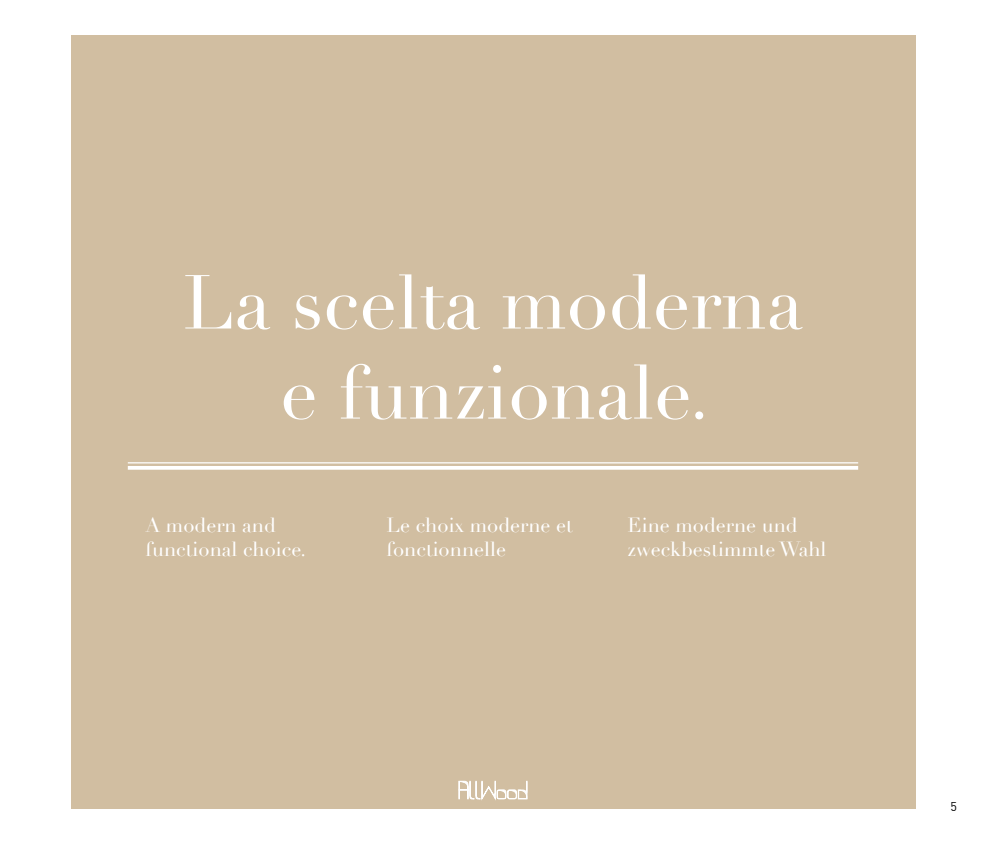
<style>
.page{position:relative;width:986px;height:844px;background:#fff}
.page>*{position:absolute;margin:0;border:0;box-sizing:border-box;transform-origin:0 0}
.t1{font:75px/90px "Didot";color:#fff;text-align:center}
.t2{font:20px/24px "Didot";color:#fff}
.t3{font:12.5px "DIN";color:#000}
</style>
<div class="page">
<div style="left:71px;top:35px;width:843px;height:773px;background:#d1bea1"></div>
<hr style="left:128px;top:462px;width:729px;height:1px;background:#fff">
<hr style="left:128px;top:466px;width:729px;height:3px;background:#fff">
<svg style="left:458px;top:780px;width:69px;height:20px"></svg>
<h1 class="t1" style="left:183px;top:259px;width:621px">La scelta moderna e funzionale.</h1>
<p class="t2" style="left:145px;top:513px;width:162px">A modern and functional choice.</p>
<p class="t2" style="left:386px;top:513px;width:188px">Le choix moderne et fonctionnelle</p>
<p class="t2" style="left:627px;top:513px;width:200px">Eine moderne und zweckbestimmte Wahl</p>
<p class="t3" style="left:950px;top:798px;width:8px">5</p>
</div>
